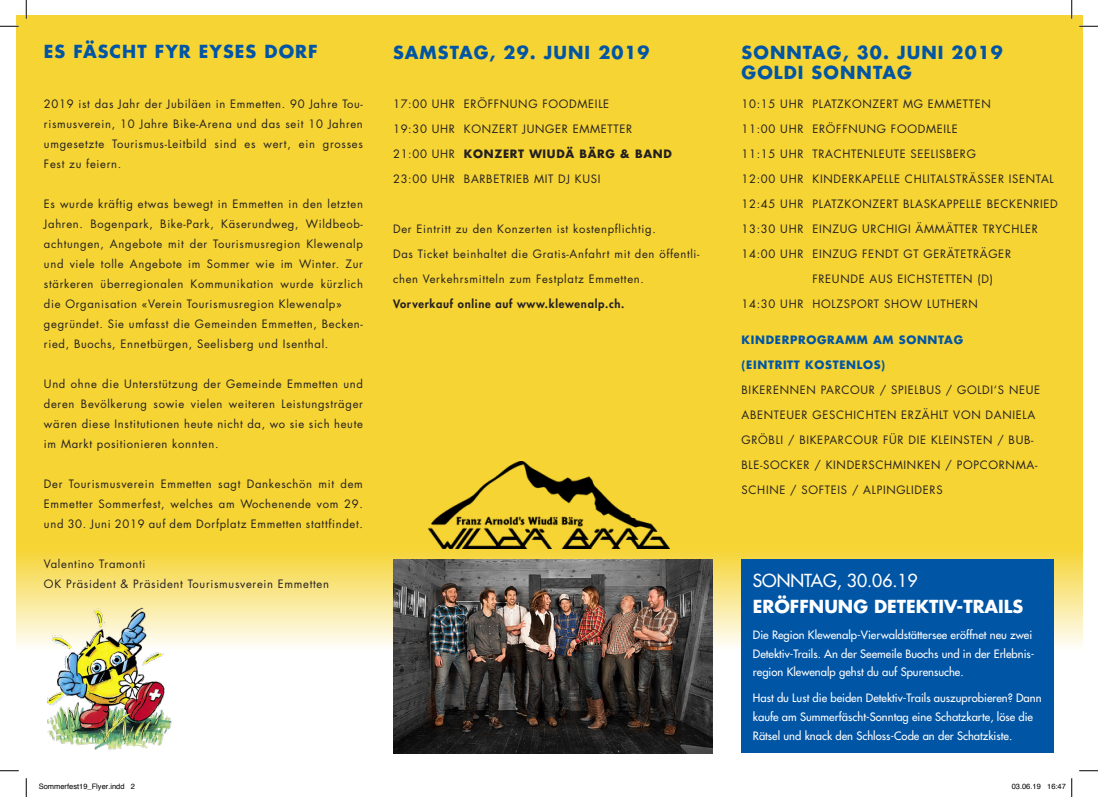
<style>
.page{position:relative;width:1098px;height:797px;background:#fff}
.page>*{position:absolute;margin:0;border:0;box-sizing:border-box;transform-origin:0 0}
.t1{font:700 17.5px "Futura Std";letter-spacing:.06em;color:#0155a5}
.t2{font:700 17.5px "Futura Std";color:#fff}
.t3{font:500 17.5px "Futura Std";color:#fff}
.t4{font:11.25px/20px "Futura Std";letter-spacing:.06em;color:#231f20;text-align:justify}
.t5{font:500 11.25px/18.8px "Futura Std";color:#fff}
.t6{font:700 11.25px "Futura Std";letter-spacing:.06em;color:#0155a5}
.t7{font:800 11.25px "Futura Std";letter-spacing:.06em;color:#231f20}
.t8{font:700 11.25px "Futura Std";letter-spacing:.06em;color:#231f20}
.t9{font:7.5px "Helvetica";color:#000}
.s1{font-weight:400}
</style>
<div class="page">
<div style="left:16px;top:16px;width:1066px;height:765px;background:#f6d433"></div>
<div style="left:16px;top:650px;width:1066px;height:131px;background:#fff"></div>
<div style="left:16px;top:548px;width:1066px;height:103px;background:linear-gradient(to bottom,#f5d333,#fdfdfd)"></div>
<img style="left:429px;top:461px;width:240px;height:87px">
<img style="left:393px;top:560px;width:319px;height:193px">
<img style="left:44px;top:605px;width:130px;height:146px">
<div style="left:741px;top:560px;width:313px;height:193px;background:#0155a5"></div>
<svg style="left:0;top:25px;width:19px;height:2px"></svg>
<svg style="left:1079px;top:25px;width:19px;height:2px"></svg>
<svg style="left:0;top:770px;width:19px;height:1px"></svg>
<svg style="left:1079px;top:770px;width:19px;height:1px"></svg>
<svg style="left:25px;top:0;width:2px;height:19px"></svg>
<svg style="left:25px;top:778px;width:2px;height:19px"></svg>
<svg style="left:1071px;top:0;width:1px;height:19px"></svg>
<svg style="left:1071px;top:778px;width:1px;height:19px"></svg>
<p class="t1" style="left:44px;top:40px;width:275px">ES FÄSCHT FYR EYSES DORF</p>
<p class="t1" style="left:393px;top:40px;width:258px">SAMSTAG, 29. JUNI 2019</p>
<p class="t4" style="left:393px;top:94px;width:218px">17:00 UHR ERÖFFNUNG FOODMEILE</p>
<p class="t4" style="left:393px;top:119px;width:241px">19:30 UHR KONZERT JUNGER EMMETTER</p>
<p class="t8" style="left:393px;top:146px;width:280px"><span class="s1">21:00 UHR</span> KONZERT WIUDÄ BÄRG &amp; BAND</p>
<p class="t4" style="left:393px;top:169px;width:209px">23:00 UHR BARBETRIEB MIT DJ KUSI</p>
<p class="t4" style="left:393px;top:219px;width:264px">Der Eintritt zu den Konzerten ist kostenpflichtig.</p>
<p class="t4" style="left:393px;top:244px;width:308px">Das Ticket beinhaltet die Gratis-Anfahrt mit den öffentli-</p>
<p class="t4" style="left:393px;top:269px;width:252px">chen Verkehrsmitteln zum Festplatz Emmetten.</p>
<p class="t7" style="left:393px;top:296px;width:233px">Vorverkauf online auf www.klewenalp.ch.</p>
<p class="t1" style="left:741px;top:40px;width:263px">SONNTAG, 30. JUNI 2019</p>
<p class="t1" style="left:741px;top:60px;width:172px">GOLDI SONNTAG</p>
<p class="t4" style="left:44px;top:94px;width:320px">2019 ist das Jahr der Jubiläen in Emmetten. 90 Jahre Tou&shy;rismusverein, 10 Jahre Bike-Arena und das seit 10 Jahren umgesetzte Tourismus-Leitbild sind es wert, ein grosses Fest zu feiern.</p>
<p class="t4" style="left:44px;top:194px;width:320px">Es wurde kräftig etwas bewegt in Emmetten in den letzten Jahren. Bogenpark, Bike-Park, Käserundweg, Wildbeob&shy;achtungen, Angebote mit der Tourismusregion Klewenalp und viele tolle Angebote im Sommer wie im Winter. Zur stärkeren überregionalen Kommunikation wurde kürzlich die Organisation «Verein Tourismusregion Klewenalp»</p>
<p class="t4" style="left:44px;top:314px;width:320px">gegründet. Sie umfasst die Gemeinden Emmetten, Becken&shy;ried, Buochs, Ennetbürgen, Seelisberg und Isenthal.</p>
<p class="t4" style="left:44px;top:374px;width:320px">Und ohne die Unterstützung der Gemeinde Emmetten und deren Bevölkerung sowie vielen weiteren Leistungsträger wären diese Institutionen heute nicht da, wo sie sich heute im Markt positionieren konnten.</p>
<p class="t4" style="left:44px;top:474px;width:320px">Der Tourismusverein Emmetten sagt Dankeschön mit dem Emmetter Sommerfest, welches am Wochenende vom 29. und 30. Juni 2019 auf dem Dorfplatz Emmetten stattfindet.</p>
<p class="t4" style="left:44px;top:554px;width:103px">Valentino Tramonti</p>
<p class="t4" style="left:44px;top:574px;width:286px">OK Präsident &amp; Präsident Tourismusverein Emmetten</p>
<p class="t3" style="left:753px;top:569px;width:166px">SONNTAG, 30.06.19</p>
<p class="t2" style="left:753px;top:594px;width:272px">ERÖFFNUNG DETEKTIV-TRAILS</p>
<p class="t5" style="left:753px;top:625px;width:283px">Die Region Klewenalp-Vierwaldstättersee eröffnet neu zwei<br>Detektiv-Trails. An der Seemeile Buochs und in der Erlebnis&shy;region Klewenalp gehst du auf Spurensuche.</p>
<p class="t5" style="left:753px;top:688px;width:290px">Hast du Lust die beiden Detektiv-Trails auszuprobieren? Dann kaufe am Summerfäscht-Sonntag eine Schatzkarte, löse die<br>Rätsel und knack den Schloss-Code an der Schatzkiste.</p>
<p class="t4" style="left:741px;top:94px;width:251px">10:15 UHR PLATZKONZERT MG EMMETTEN</p>
<p class="t4" style="left:741px;top:119px;width:218px">11:00 UHR ERÖFFNUNG FOODMEILE</p>
<p class="t4" style="left:741px;top:144px;width:236px">11:15 UHR TRACHTENLEUTE SEELISBERG</p>
<p class="t4" style="left:741px;top:169px;width:314px">12:00 UHR KINDERKAPELLE CHLITALSTRÄSSER ISENTAL</p>
<p class="t4" style="left:741px;top:194px;width:318px">12:45 UHR PLATZKONZERT BLASKAPPELLE BECKENRIED</p>
<p class="t4" style="left:741px;top:219px;width:298px">13:30 UHR EINZUG URCHIGI ÄMMÄTTER TRYCHLER</p>
<p class="t4" style="left:741px;top:244px;width:271px">14:00 UHR EINZUG FENDT GT GERÄTETRÄGER</p>
<p class="t4" style="left:812px;top:269px;width:182px">FREUNDE AUS EICHSTETTEN (D)</p>
<p class="t4" style="left:741px;top:294px;width:238px">14:30 UHR HOLZSPORT SHOW LUTHERN</p>
<p class="t6" style="left:741px;top:332px;width:223px">KINDERPROGRAMM AM SONNTAG</p>
<p class="t6" style="left:741px;top:357px;width:145px">(EINTRITT KOSTENLOS)</p>
<p class="t4" style="left:741px;top:380px;width:300px">BIKERENNEN PARCOUR / SPIELBUS / GOLDI‘S NEUE</p>
<p class="t4" style="left:741px;top:405px;width:295px">ABENTEUER GESCHICHTEN ERZÄHLT VON DANIELA</p>
<p class="t4" style="left:741px;top:430px;width:293px">GRÖBLI / BIKEPARCOUR FÜR DIE KLEINSTEN / BUB-</p>
<p class="t4" style="left:741px;top:455px;width:297px">BLE-SOCKER / KINDERSCHMINKEN / POPCORNMA-</p>
<p class="t4" style="left:741px;top:480px;width:203px">SCHINE / SOFTEIS / ALPINGLIDERS</p>
<p class="t9" style="left:39px;top:781px;width:98px">Sommerfest19_Flyer.indd 2</p>
<p class="t9" style="left:1012px;top:781px;width:56px">03.06.19 16:47</p>
</div>
